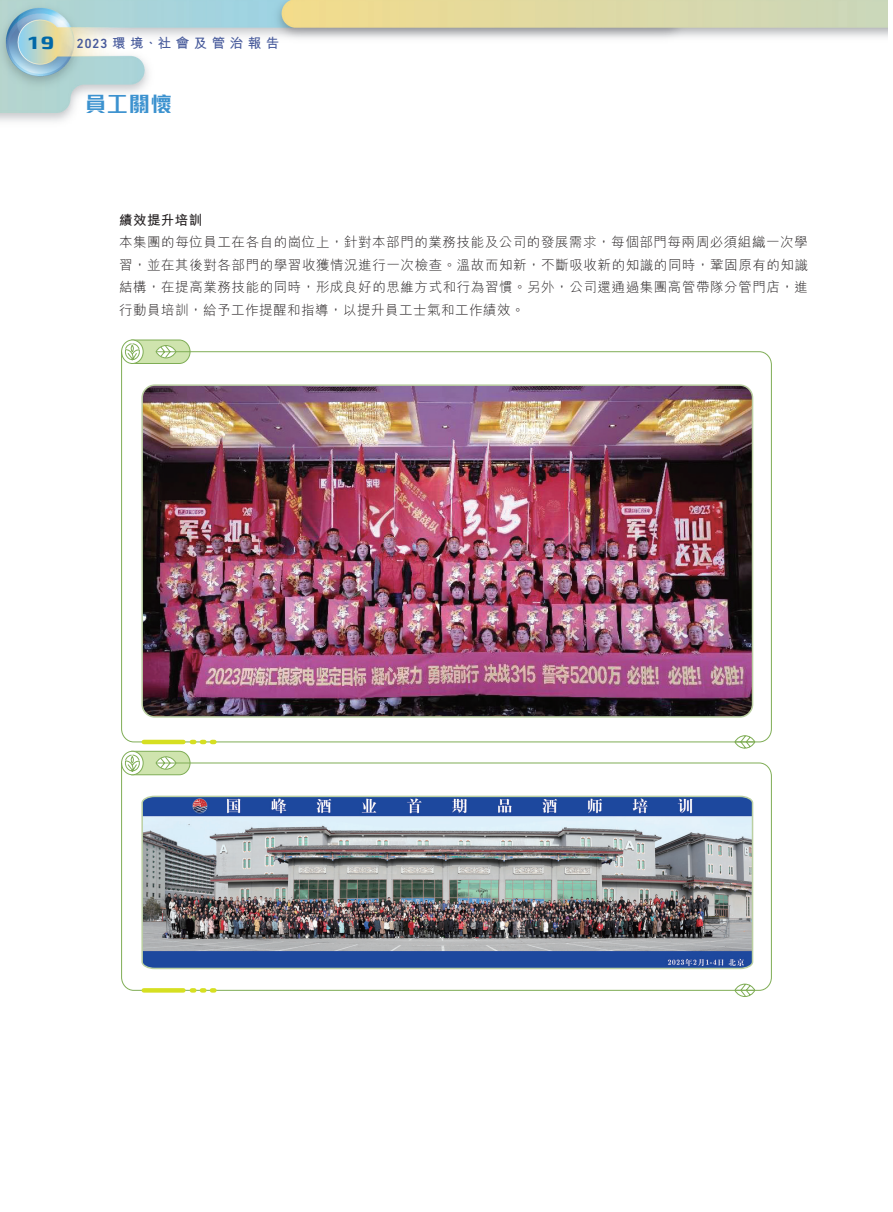
<style>
.page{position:relative;width:893px;height:1212px;background:#fff}
.page>*{position:absolute;margin:0;border:0;box-sizing:border-box;transform-origin:0 0}
.t1{font:700 21px "M Stiff Hei HK";color:#3c92cf}
.t2{font:700 18px "Francker Pro";color:#0068a8}
._1__內文{font:300 13.5px/22.5px "M Hei HK";letter-spacing:.035em;color:#231f20;text-align:justify}
.t3{font:700 13.5px "M Hei HK";letter-spacing:.33em;color:#475a9b}
._1__內文-2{font:700 13.5px "M Hei HK";letter-spacing:.035em;color:#231f20}
.s1{font-family:"DIN Next LT Pro";font-weight:500}
.s2{font-family:"M Hei HKS"}
</style>
<div class="page">
<img style="left:0;top:0;width:887px;height:993px">
<svg style="left:734px;top:743px;width:22px;height:6px"></svg>
<div style="left:121px;top:340px;width:23px;height:24px;border:1px solid #7fad55;border-radius:50%"></div>
<svg style="left:121px;top:351px;width:651px;height:392px"></svg>
<svg style="left:124px;top:339px;width:67px;height:25px"></svg>
<hr style="left:144px;top:740px;width:39px;height:4px;background:#d6df21">
<img style="left:142px;top:385px;width:610px;height:332px">
<div style="left:141px;top:384px;width:612px;height:334px;border:2px solid #bbd0a2;border-radius:13px"></div>
<svg style="left:734px;top:991px;width:22px;height:6px"></svg>
<div style="left:121px;top:751px;width:23px;height:24px;border:1px solid #7fad55;border-radius:50%"></div>
<svg style="left:121px;top:762px;width:651px;height:229px"></svg>
<svg style="left:124px;top:750px;width:67px;height:25px"></svg>
<svg style="left:144px;top:988px;width:39px;height:4px"></svg>
<img style="left:141px;top:795px;width:613px;height:175px">
<h2 class="t2" style="left:27px;top:31px;width:29px">19</h2>
<p class="t3" style="left:77px;top:33px;width:204px"><span class="s1">2023</span>環境<span class="s2">、</span>社會及管治報告</p>
<h1 class="t1" style="left:85px;top:94px;width:88px">員工關懷</h1>
<p class="_1__內文-2" style="left:119px;top:210px;width:85px">績效提升培訓</p>
<p class="_1__內文" style="left:119px;top:231px;width:691px">本集團的每位員工在各自的崗位上，針對本部門的業務技能及公司的發展需求，每個部門每兩周必須組織一次學習，並在其後對各部門的學習收獲情況進行一次檢查。溫故而知新，不斷吸收新的知識的同時，鞏固原有的知識結構，在提高業務技能的同時，形成良好的思維方式和行為習慣。另外，公司還通過集團高管帶隊分管門店，進行動員培訓，給予工作提醒和指導，以提升員工士氣和工作績效。</p>
</div>
